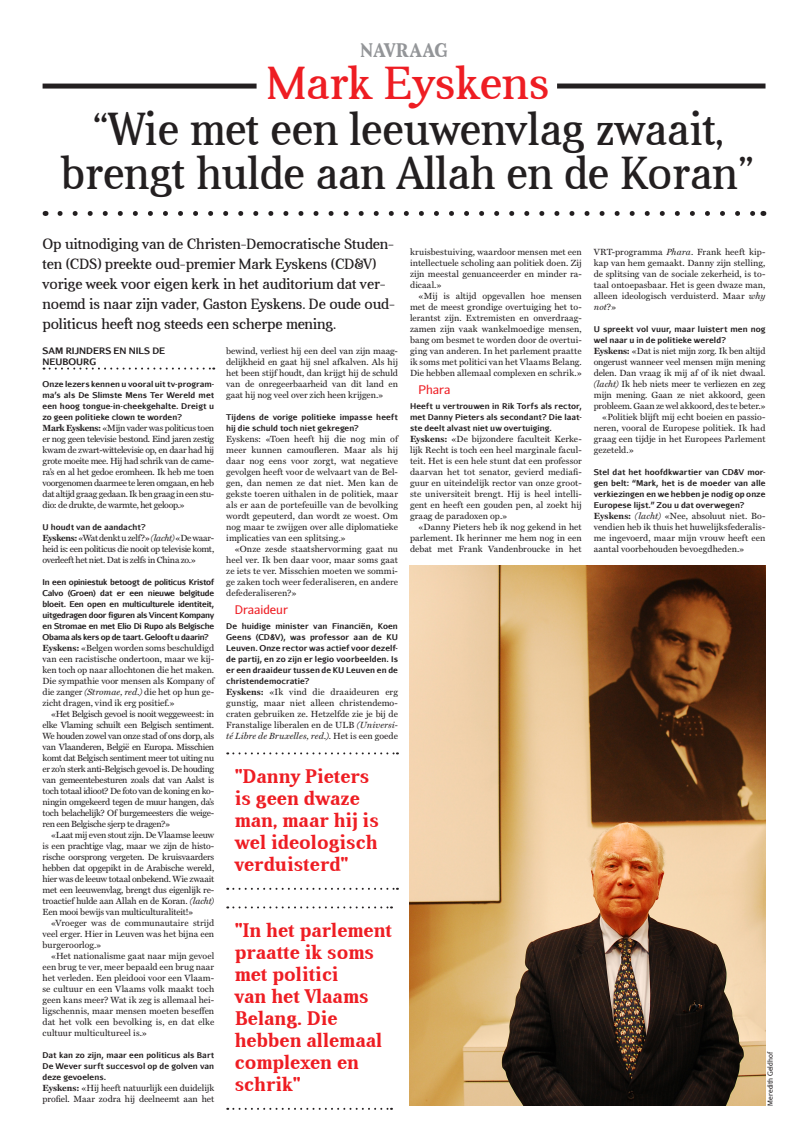
<style>
.page{position:relative;width:808px;height:1134px;background:#fff}
.page>*{position:absolute;margin:0;border:0;box-sizing:border-box;transform-origin:0 0}
.KTT{font:47px/44px "Aver";color:#231f20;text-align:center;scale:.95 1}
.KTT-2{font:47px "Aver";color:#ee1d23}
.STR{font:700 20px/22px "Aver";color:#ee1d23}
.Boventitel_grijs{font:700 20px "Aver";letter-spacing:.02em;color:#939598}
.INL{font:15px/20px "Aver";letter-spacing:-.01em;color:#231f20}
.TST{font:12px "Aurulent Sans";color:#ee1d23}
.PNI{font:9px/11px "Miller Text";letter-spacing:-.005em;color:#231f20;text-align:justify}
.PAR{font:9px/11px "Miller Text";color:#231f20;text-align:justify}
.AUT{font:700 9px/11px "Aurulent Sans";color:#231f20}
.Int_vraag{font:700 8px/11px "Aurulent Sans";letter-spacing:.005em;color:#231f20;text-align:justify}
.Int_vraag_na_auteurs{font:700 8px/11px "Aurulent Sans";letter-spacing:.005em;color:#231f20;text-align:justify}
.FOTOGRAAF{font:7px "Aurulent Sans";color:#231f20}
.s1{font-weight:700}
.s2{font-style:italic}
</style>
<div class="page">
<div style="left:43px;top:84px;width:214px;height:5px;background:#231f20"></div>
<div style="left:557px;top:84px;width:208px;height:5px;background:#231f20"></div>
<svg style="left:60px;top:211px;width:695px;height:5px"></svg>
<svg style="left:44px;top:368px;width:170px;height:2px"></svg>
<svg style="left:227px;top:906px;width:165px;height:2px"></svg>
<svg style="left:227px;top:1108px;width:165px;height:2px"></svg>
<svg style="left:227px;top:752px;width:171px;height:2px"></svg>
<svg style="left:227px;top:888px;width:171px;height:2px"></svg>
<img style="left:409px;top:565px;width:357px;height:541px">
<p class="Boventitel_grijs" style="left:360px;top:39px;width:88px">NAVRAAG</p>
<p class="KTT-2" style="left:267px;top:57px;width:284px">Mark Eyskens</p>
<p class="KTT" style="left:61px;top:107px;width:732px">“Wie met een leeuwenvlag zwaait, brengt hulde aan Allah en de Koran”</p>
<p class="INL" style="left:43px;top:234px;width:354px">Op uitnodiging van de Christen-Democratische Studen&shy;ten (CDS) preekte oud-premier Mark Eyskens (CD&amp;V) vorige week voor eigen kerk in het auditorium dat ver&shy;noemd is naar zijn vader, Gaston Eyskens. De oude oud&shy;politicus heeft nog steeds een scherpe mening.</p>
<p class="AUT" style="left:43px;top:344px;width:124px">SAM RIJNDERS EN NILS DE<br>NEUBOURG</p>
<p class="Int_vraag_na_auteurs" style="left:43px;top:378px;width:173px">Onze lezers kennen u vooral uit tv-program&shy;ma’s als De Slimste Mens Ter Wereld met een hoog tongue-in-cheekgehalte. Dreigt u zo geen politieke clown te worden?</p>
<p class="PNI" style="left:43px;top:422px;width:173px"><span class="s1">Mark Eyskens:</span> «Mijn vader was politicus toen er nog geen televisie bestond. Eind jaren zestig kwam de zwart-wittelevisie op, en daar had hij grote moeite mee. Hij had schrik van de came&shy;ra’s en al het gedoe eromheen. Ik heb me toen voorgenomen daarmee te leren omgaan, en heb dat altijd graag gedaan. Ik ben graag in een stu&shy;dio: de drukte, de warmte, het geloop.»</p>
<p class="Int_vraag" style="left:43px;top:521px;width:105px">U houdt van de aandacht?</p>
<p class="PNI" style="left:43px;top:532px;width:173px"><span class="s1">Eyskens:</span> «Wat denkt u zelf?» <span class="s2">(lacht)</span> «De waar&shy;heid is: een politicus die nooit op televisie komt, overleeft het niet. Dat is zelfs in China zo.»</p>
<p class="Int_vraag" style="left:43px;top:576px;width:173px">In een opiniestuk betoogt de politicus Kristof Calvo (Groen) dat er een nieuwe belgitude bloeit. Een open en multiculturele identiteit, uitgedragen door figuren als Vincent Kompany en Stromae en met Elio Di Rupo als Belgische Obama als kers op de taart. Gelooft u daarin?</p>
<p class="PNI" style="left:43px;top:642px;width:173px"><span class="s1">Eyskens:</span> «Belgen worden soms beschuldigd van een racistische ondertoon, maar we kij&shy;ken toch op naar allochtonen die het maken.<br>Die sympathie voor mensen als Kompany of die zanger <span class="s2">(Stromae, red.)</span> die het op hun ge&shy;zicht dragen, vind ik erg positief.»</p>
<p class="PAR" style="left:43px;top:708px;width:173px;text-indent:9px">«Het Belgisch gevoel is nooit weggeweest: in elke Vlaming schuilt een Belgisch sentiment.<br>We houden zowel van onze stad of ons dorp, als van Vlaanderen, België en Europa. Misschien komt dat Belgisch sentiment meer tot uiting nu er zo’n sterk anti-Belgisch gevoel is. De houding van gemeentebesturen zoals dat van Aalst is toch totaal idioot? De foto van de koning en ko&shy;ningin omgekeerd tegen de muur hangen, da’s toch belachelijk? Of burgemeesters die weige&shy;ren een Belgische sjerp te dragen?»</p>
<p class="PAR" style="left:43px;top:829px;width:173px;text-indent:9px">«Laat mij even stout zijn. De Vlaamse leeuw is een prachtige vlag, maar we zijn de histo&shy;rische oorsprong vergeten. De kruisvaarders hebben dat opgepikt in de Arabische wereld, hier was de leeuw totaal onbekend. Wie zwaait met een leeuwenvlag, brengt dus eigenlijk re&shy;troactief hulde aan Allah en de Koran. <span class="s2">(lacht)<br></span>Een mooi bewijs van multiculturaliteit!»</p>
<p class="PAR" style="left:43px;top:917px;width:173px;text-indent:9px">«Vroeger was de communautaire strijd veel erger. Hier in Leuven was het bijna een burgeroorlog.»</p>
<p class="PAR" style="left:43px;top:950px;width:173px;text-indent:9px">«Het nationalisme gaat naar mijn gevoel een brug te ver, meer bepaald een brug naar het verleden. Een pleidooi voor een Vlaam&shy;se cultuur en een Vlaams volk maakt toch geen kans meer? Wat ik zeg is allemaal hei&shy;ligschennis, maar mensen moeten beseffen dat het volk een bevolking is, en dat elke cultuur multicultureel is.»</p>
<p class="Int_vraag" style="left:43px;top:1049px;width:173px">Dat kan zo zijn, maar een politicus als Bart De Wever surft succesvol op de golven van deze gevoelens.</p>
<p class="PNI" style="left:43px;top:1082px;width:173px"><span class="s1">Eyskens:</span> «Hij heeft natuurlijk een duidelijk profiel. Maar zodra hij deelneemt aan het</p>
<p class="PNI" style="left:226px;top:345px;width:173px">bewind, verliest hij een deel van zijn maag&shy;delijkheid en gaat hij snel afkalven. Als hij het been stijf houdt, dan krijgt hij de schuld van de onregeerbaarheid van dit land en gaat hij nog veel over zich heen krijgen.»</p>
<p class="Int_vraag" style="left:226px;top:411px;width:173px">Tijdens de vorige politieke impasse heeft hij die schuld toch niet gekregen?</p>
<p class="PNI" style="left:226px;top:433px;width:173px">Eyskens: «Toen heeft hij die nog min of meer kunnen camoufleren. Maar als hij daar nog eens voor zorgt, wat negatieve gevolgen heeft voor de welvaart van de Bel&shy;gen, dan nemen ze dat niet. Men kan de gekste toeren uithalen in de politiek, maar als er aan de portefeuille van de bevolking wordt gepeuterd, dan wordt ze woest. Om nog maar te zwijgen over alle diplomatieke implicaties van een splitsing.»</p>
<p class="PAR" style="left:226px;top:543px;width:173px;text-indent:9px">«Onze zesde staatshervorming gaat nu heel ver. Ik ben daar voor, maar soms gaat ze iets te ver. Misschien moeten we sommi&shy;ge zaken toch weer federaliseren, en andere defederaliseren?»</p>
<p class="TST" style="left:235px;top:602px;width:55px">Draaideur</p>
<p class="Int_vraag_na_auteurs" style="left:226px;top:620px;width:173px">De huidige minister van Financiën, Koen Geens (CD&amp;V), was professor aan de KU Leuven. Onze rector was actief voor dezelf&shy;de partij, en zo zijn er legio voorbeelden. Is er een draaideur tussen de KU Leuven en de christendemocratie?</p>
<p class="PNI" style="left:226px;top:686px;width:173px"><span class="s1">Eyskens:</span> «Ik vind die draaideuren erg gunstig, maar niet alleen christendemo&shy;craten gebruiken ze. Hetzelfde zie je bij de Franstalige liberalen en de ULB <span class="s2">(Universi&shy;té Libre de Bruxelles, red.)</span>. Het is een goede</p>
<p class="STR" style="left:235px;top:765px;width:146px">"Danny Pieters is geen dwaze man, maar hij is wel ideologisch verduisterd"</p>
<p class="STR" style="left:235px;top:919px;width:159px">"In het parlement praatte ik soms met politici<br>van het Vlaams<br>Belang. Die hebben allemaal complexen en schrik"</p>
<p class="PNI" style="left:410px;top:246px;width:173px">kruisbestuiving, waardoor mensen met een intellectuele scholing aan politiek doen. Zij zijn meestal genuanceerder en minder ra&shy;dicaal.»</p>
<p class="PAR" style="left:410px;top:290px;width:173px;text-indent:9px">«Mij is altijd opgevallen hoe mensen met de meest grondige overtuiging het to&shy;lerantst zijn. Extremisten en onverdraag&shy;zamen zijn vaak wankelmoedige mensen, bang om besmet te worden door de overtui&shy;ging van anderen. In het parlement praatte ik soms met politici van het Vlaams Belang.<br>Die hebben allemaal complexen en schrik.»</p>
<p class="TST" style="left:418px;top:382px;width:33px">Phara</p>
<p class="Int_vraag_na_auteurs" style="left:410px;top:400px;width:173px">Heeft u vertrouwen in Rik Torfs als rector, met Danny Pieters als secondant? Die laat&shy;ste deelt alvast niet uw overtuiging.</p>
<p class="PNI" style="left:410px;top:433px;width:173px"><span class="s1">Eyskens:</span> «De bijzondere faculteit Kerke&shy;lijk Recht is toch een heel marginale facul&shy;teit. Het is een hele stunt dat een professor daarvan het tot senator, gevierd mediafi&shy;guur en uiteindelijk rector van onze groot&shy;ste universiteit brengt. Hij is heel intelli&shy;gent en heeft een gouden pen, al zoekt hij graag de paradoxen op.»</p>
<p class="PAR" style="left:410px;top:521px;width:173px;text-indent:9px">«Danny Pieters heb ik nog gekend in het parlement. Ik herinner me hem nog in een debat met Frank Vandenbroucke in het</p>
<p class="PAR" style="left:594px;top:246px;width:173px">VRT-programma <span class="s2">Phara</span>. Frank heeft kip&shy;kap van hem gemaakt. Danny zijn stelling, de splitsing van de sociale zekerheid, is to&shy;taal ontoepasbaar. Het is geen dwaze man, alleen ideologisch verduisterd. Maar <span class="s2">why not</span>?»</p>
<p class="Int_vraag" style="left:594px;top:323px;width:173px">U spreekt vol vuur, maar luistert men nog wel naar u in de politieke wereld?</p>
<p class="PNI" style="left:594px;top:345px;width:173px"><span class="s1">Eyskens:</span> «Dat is niet mijn zorg. Ik ben altijd ongerust wanneer veel mensen mijn mening delen. Dan vraag ik mij af of ik niet dwaal. <span class="s2">(lacht)</span> Ik heb niets meer te verliezen en zeg mijn mening. Gaan ze niet akkoord, geen probleem. Gaan ze wel akkoord, des te beter.»</p>
<p class="PAR" style="left:594px;top:411px;width:173px;text-indent:9px">«Politiek blijft mij echt boeien en passio&shy;neren, vooral de Europese politiek. Ik had graag een tijdje in het Europees Parlement gezeteld.»</p>
<p class="Int_vraag" style="left:594px;top:466px;width:173px">Stel dat het hoofdkwartier van CD&amp;V mor&shy;gen belt: “Mark, het is de moeder van alle verkiezingen en we hebben je nodig op onze Europese lijst.” Zou u dat overwegen?</p>
<p class="PNI" style="left:594px;top:510px;width:173px"><span class="s1">Eyskens:</span> <span class="s2">(lacht)</span> «Nee, absoluut niet. Bo&shy;vendien heb ik thuis het huwelijksfederalis&shy;me ingevoerd, maar mijn vrouw heeft een aantal voorbehouden bevoegdheden.»</p>
<p class="FOTOGRAAF" style="left:766px;top:1106px;width:55px;rotate:-90deg">Meredith Geldhof</p>
</div>
